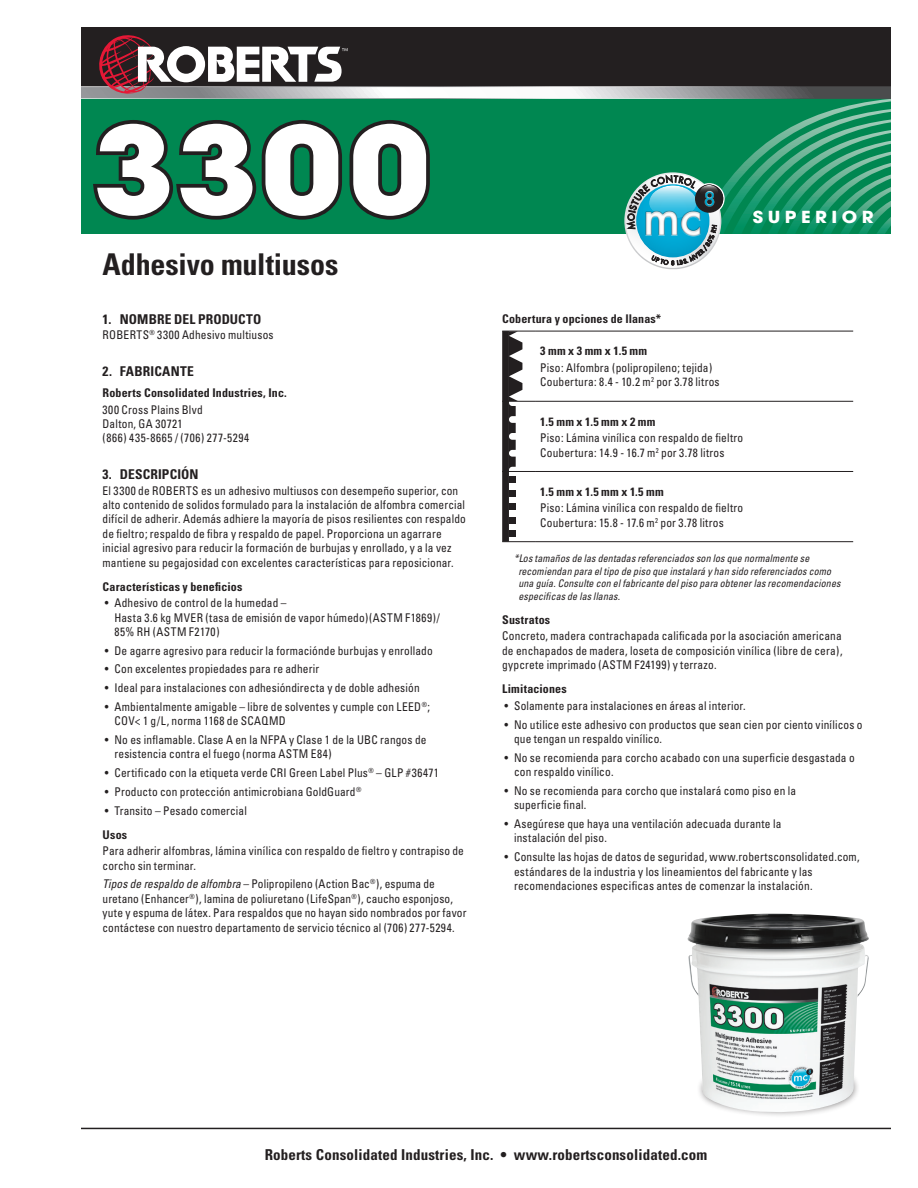
<style>
.page{position:relative;width:918px;height:1188px;background:#fff}
.page>*{position:absolute;margin:0;border:0;box-sizing:border-box;transform-origin:0 0}
.t1{font:700 120px "Avant Garde";color:#fff;scale:1.1 1}
.t2{font:700 condensed 30px "Univers";letter-spacing:-.005em;color:#231f20}
.t3{font:700 16.5px "Avant Garde";letter-spacing:.25em;color:#fff;scale:1.1 1}
.t4{font:700 condensed 15px "Univers";letter-spacing:.01em;color:#231f20}
.t5{font:700 condensed 13.5px "Univers";letter-spacing:.01em;color:#231f20}
.t6{font:condensed 12px/14.4px "Univers";letter-spacing:.015em;color:#231f20;scale:.95 1}
.t7{font:700 condensed 12px "Univers";letter-spacing:.015em;color:#231f20}
.t8{font:condensed 12px/14.4px "Univers";letter-spacing:.04em;color:#231f20;scale:.95 1}
.t9{font:italic condensed 10.5px/12.6px "Univers";letter-spacing:.01em;color:#231f20;scale:.95 1}
.s1{font-style:italic}
</style>
<div class="page">
<div style="left:696px;top:1051px;width:164px;height:67px;background:#231f20;opacity:.55"></div>
<img style="left:687px;top:914px;width:182px;height:200px">
<hr style="left:536px;top:331px;width:317px;height:1px;background:#231f20">
<hr style="left:536px;top:401px;width:317px;height:1px;background:#231f20">
<hr style="left:536px;top:471px;width:317px;height:1px;background:#231f20">
<hr style="left:536px;top:541px;width:317px;height:1px;background:#231f20">
<svg style="left:502px;top:331px;width:34px;height:211px"></svg>
<div style="left:509px;top:490px;width:7px;height:6px;background:#231f20"></div>
<div style="left:509px;top:503px;width:7px;height:7px;background:#231f20"></div>
<div style="left:509px;top:476px;width:7px;height:7px;background:#231f20"></div>
<div style="left:509px;top:517px;width:7px;height:6px;background:#231f20"></div>
<div style="left:509px;top:530px;width:7px;height:7px;background:#231f20"></div>
<hr style="left:81px;top:1128px;width:810px;height:1px;background:#231f20">
<div style="left:81px;top:27px;width:810px;height:59px;background:#231f20"></div>
<svg style="left:81px;top:35px;width:810px;height:231px"></svg>
<h1 class="t1" style="left:93px;top:92px;width:308px">3300</h1>
<h2 class="t2" style="left:103px;top:246px;width:237px">Adhesivo multiusos</h2>
<p class="t5" style="left:103px;top:311px;width:160px">1. NOMBRE DEL PRODUCTO</p>
<p class="t6" style="left:103px;top:328px;width:182px">ROBERTS<sup>®</sup> 3300 Adhesivo multiusos</p>
<p class="t5" style="left:103px;top:363px;width:93px">2. FABRICANTE</p>
<p class="t7" style="left:103px;top:385px;width:186px">Roberts Consolidated Industries, Inc.</p>
<p class="t8" style="left:103px;top:402px;width:156px">300 Cross Plains Blvd<br>Dalton, GA 30721<br>(866) 435-8665 / (706) 277-5294</p>
<p class="t5" style="left:103px;top:466px;width:97px">3. DESCRIPCIÓN</p>
<p class="t6" style="left:103px;top:483px;width:384px">El 3300 de ROBERTS es un adhesivo multiusos con desempeño superior, con alto contenido de solidos formulado para la instalación de alfombra comercial difícil de adherir. Además adhiere la mayoría de pisos resilientes con respaldo de fieltro; respaldo de fibra y respaldo de papel. Proporciona un agarrare inicial agresivo para reducir la formación de burbujas y enrollado, y a la vez mantiene su pegajosidad con excelentes características para reposicionar.</p>
<p class="t7" style="left:103px;top:579px;width:141px">Características y beneficios</p>
<p class="t6" style="left:114px;top:596px;width:344px;text-indent:-10px">• Adhesivo de control de la humedad –<br>Hasta 3.6 kg MVER (tasa de emisión de vapor húmedo)(ASTM F1869)/<br>85% RH (ASTM F2170)</p>
<p class="t6" style="left:105px;top:643px;width:347px">• De agarre agresivo para reducir la formaciónde burbujas y enrollado</p>
<p class="t6" style="left:105px;top:662px;width:227px">• Con excelentes propiedades para re adherir</p>
<p class="t6" style="left:105px;top:681px;width:333px">• Ideal para instalaciones con adhesióndirecta y de doble adhesión</p>
<p class="t6" style="left:114px;top:699px;width:334px;text-indent:-10px">• Ambientalmente amigable – libre de solventes y cumple con LEED<sup>®</sup>;<br>COV&lt; 1 g/L, norma 1168 de SCAQMD</p>
<p class="t6" style="left:114px;top:732px;width:330px;text-indent:-10px">• No es inflamable. Clase A en la NFPA y Clase 1 de la UBC rangos de resistencia contra el fuego (norma ASTM E84)</p>
<p class="t6" style="left:105px;top:766px;width:353px">• Certificado con la etiqueta verde CRI Green Label Plus<sup>®</sup> – GLP #36471</p>
<p class="t6" style="left:105px;top:784px;width:272px">• Producto con protección antimicrobiana GoldGuard<sup>®</sup></p>
<p class="t6" style="left:105px;top:803px;width:151px">• Transito – Pesado comercial</p>
<p class="t7" style="left:103px;top:827px;width:26px">Usos</p>
<p class="t6" style="left:103px;top:844px;width:382px">Para adherir alfombras, lámina vinílica con respaldo de fieltro y contrapiso de corcho sin terminar.</p>
<p class="t6" style="left:103px;top:877px;width:385px"><span class="s1">Tipos de respaldo de alfombra</span> – Polipropileno (Action Bac<sup>®</sup>), espuma de uretano (Enhancer<sup>®</sup>), lamina de poliuretano (LifeSpan<sup>®</sup>), caucho esponjoso, yute y espuma de látex. Para respaldos que no hayan sido nombrados por favor contáctese con nuestro departamento de servicio técnico al (706) 277-5294.</p>
<h3 class="t3" style="left:753px;top:206px;width:111px">SUPERIOR</h3>
<p class="t7" style="left:502px;top:311px;width:161px">Cobertura y opciones de llanas*</p>
<p class="t7" style="left:540px;top:344px;width:108px">3 mm x 3 mm x 1.5 mm</p>
<p class="t6" style="left:540px;top:360px;width:190px">Piso: Alfombra (polipropileno; tejida)<br>Coubertura: 8.4 - 10.2 m<sup>2</sup> por 3.78 litros</p>
<p class="t7" style="left:540px;top:414px;width:117px">1.5 mm x 1.5 mm x 2 mm</p>
<p class="t6" style="left:540px;top:431px;width:215px">Piso: Lámina vinílica con respaldo de fieltro<br>Coubertura: 14.9 - 16.7 m<sup>2</sup> por 3.78 litros</p>
<p class="t7" style="left:540px;top:484px;width:125px">1.5 mm x 1.5 mm x 1.5 mm</p>
<p class="t6" style="left:540px;top:501px;width:215px">Piso: Lámina vinílica con respaldo de fieltro<br>Coubertura: 15.8 - 17.6 m<sup>2</sup> por 3.78 litros</p>
<p class="t9" style="left:518px;top:552px;width:341px;text-indent:-4px">*Los tamaños de las dentadas referenciados son los que normalmente se recomiendan para el tipo de piso que instalará y han sido referenciados como una guía. Consulte con el fabricante del piso para obtener las recomendaciones especificas de las llanas.</p>
<p class="t7" style="left:502px;top:612px;width:50px">Sustratos</p>
<p class="t6" style="left:502px;top:629px;width:360px;text-align:justify">Concreto, madera contrachapada calificada por la asociación americana de enchapados de madera, loseta de composición vinílica (libre de cera), gypcrete imprimado (ASTM F24199) y terrazo.</p>
<p class="t7" style="left:502px;top:682px;width:66px">Limitaciones</p>
<p class="t6" style="left:504px;top:698px;width:256px">• Solamente para instalaciones en áreas al interior.</p>
<p class="t6" style="left:514px;top:717px;width:368px;text-indent:-10px">• No utilice este adhesivo con productos que sean cien por ciento vinílicos o que tengan un respaldo vinílico.</p>
<p class="t6" style="left:514px;top:750px;width:360px;text-indent:-10px">• No se recomienda para corcho acabado con una superficie desgastada o con respaldo vinílico.</p>
<p class="t6" style="left:514px;top:783px;width:298px;text-indent:-10px">• No se recomienda para corcho que instalará como piso en la superficie final.</p>
<p class="t6" style="left:514px;top:816px;width:283px;text-indent:-10px">• Asegúrese que haya una ventilación adecuada durante la instalación del piso.</p>
<p class="t6" style="left:514px;top:849px;width:365px;text-indent:-10px">• Consulte las hojas de datos de seguridad, www.robertsconsolidated.com, estándares de la industria y los lineamientos del fabricante y las recomendaciones especificas antes de comenzar la instalación.</p>
<p class="t4" style="left:265px;top:1145px;width:444px">Roberts Consolidated Industries, Inc. • www.robertsconsolidated.com</p>
</div>
